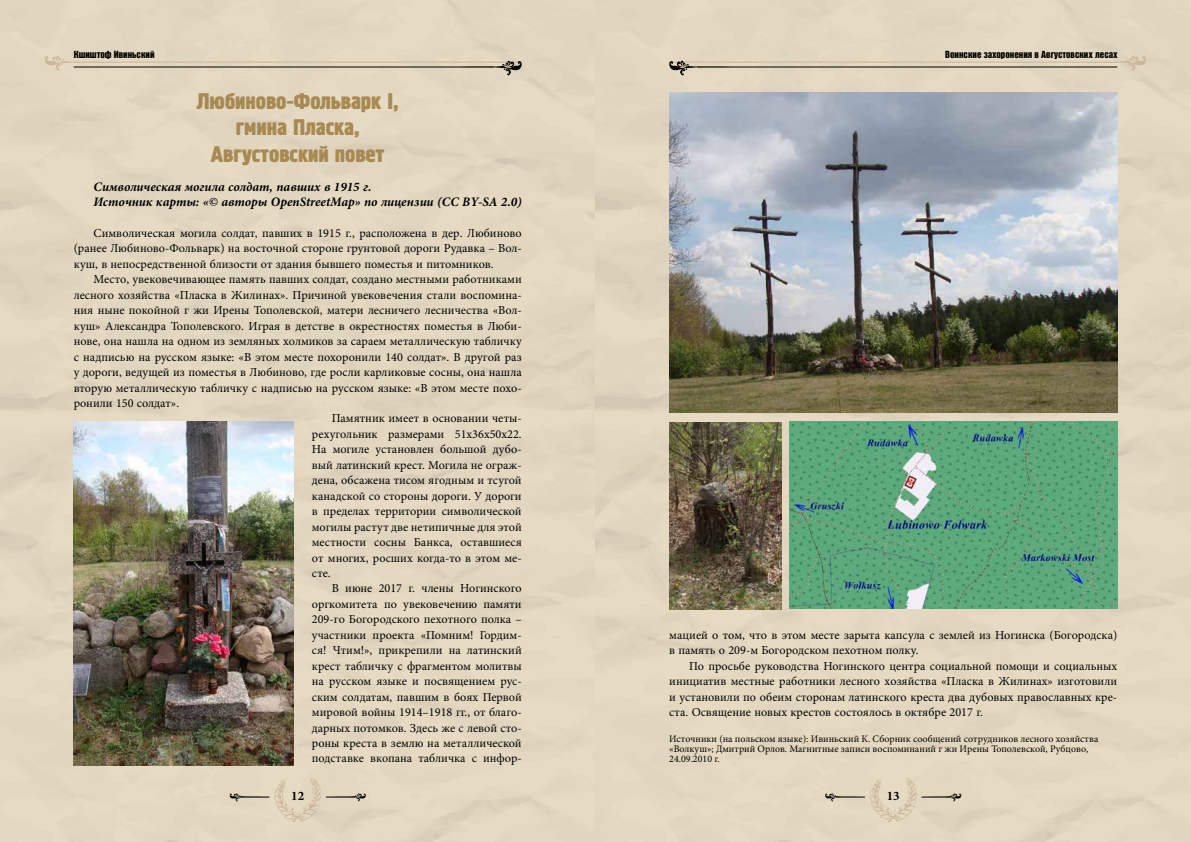
<style>
.page{position:relative;width:1191px;height:842px;background:#fff}
.page>*{position:absolute;margin:0;border:0;box-sizing:border-box;transform-origin:0 0}
.t1{font:22px/26.4px "Block A";color:#a88952;text-align:center}
.t2{font:italic 700 13px/15.5px "Minion Pro";color:#000}
.t3{font:700 13px "Minion Pro";color:#000}
.t4{font:12.2px/15.5px "Minion Pro";color:#000;text-align:justify}
.t5{font:10px/10px "Minion Pro";color:#000}
.t6{font:10px "Bastion Kontrast";color:#000}
</style>
<div class="page">
<div style="left:0;top:0;width:595px;height:842px;background:#e3d7c0"></div>
<div style="left:595px;top:0;width:596px;height:842px;background:#e3d7c0"></div>
<hr style="left:73px;top:62px;width:449px;height:1px;background:#cbb69c">
<svg style="left:44px;top:55px;width:64px;height:16px"></svg>
<hr style="left:669px;top:62px;width:449px;height:1px;background:#cbb69c">
<svg style="left:1083px;top:56px;width:63px;height:15px"></svg>
<hr style="left:74px;top:66px;width:420px;height:1px;background:#000">
<svg style="left:459px;top:60px;width:63px;height:16px"></svg>
<hr style="left:697px;top:66px;width:420px;height:1px;background:#000">
<svg style="left:669px;top:60px;width:63px;height:16px"></svg>
<svg style="left:229px;top:778px;width:137px;height:44px;background:#dcd0b9"></svg>
<svg style="left:825px;top:778px;width:136px;height:44px"></svg>
<img style="left:669px;top:92px;width:448px;height:320px">
<img style="left:74px;top:421px;width:219px;height:344px">
<img style="left:789px;top:421px;width:328px;height:187px">
<img style="left:669px;top:422px;width:112px;height:187px">
<p class="t6" style="left:74px;top:49px;width:82px">Кшиштоф Ивиньский</p>
<p class="t6" style="left:945px;top:49px;width:174px">Воинские захоронения в Августовских лесах</p>
<h1 class="t1" style="left:197px;top:89px;width:203px">Любиново-Фольварк I, гмина Пласка,<br>Августовский повет</h1>
<p class="t2" style="left:94px;top:178px;width:430px">Символическая могила солдат, павших в 1915 г.<br>Источник карты: «© авторы OpenStreetMap» по лицензии (CC BY-SA 2.0)</p>
<p class="t4" style="left:74px;top:225px;width:449px;text-indent:20px">Символическая могила солдат, павших в 1915 г., расположена в дер. Любиново (ранее Любиново-Фольварк) на восточной стороне грунтовой дороги Рудавка – Вол&shy;куш, в непосредственной близости от здания бывшего поместья и питомников.</p>
<p class="t4" style="left:74px;top:272px;width:449px;text-indent:20px">Место, увековечивающее память павших солдат, создано местными работниками лесного хозяйства «Пласка в Жилинах». Причиной увековечения стали воспомина&shy;ния ныне покойной г жи Ирены Тополевской, матери лесничего лесничества «Вол&shy;куш» Александра Тополевского. Играя в детстве в окрестностях поместья в Люби&shy;нове, она нашла на одном из земляных холмиков за сараем металлическую табличку с надписью на русском языке: «В этом месте похоронили 140 солдат». В другой раз у дороги, ведущей из поместья в Любиново, где росли карликовые сосны, она нашла вторую металлическую табличку с надписью на русском языке: «В этом месте похо&shy;ронили 150 солдат».</p>
<p class="t4" style="left:312px;top:411px;width:211px;text-indent:20px">Памятник имеет в основании четы&shy;рехугольник размерами 51х36х50х22.<br>На могиле установлен большой дубо&shy;вый латинский крест. Могила не ограж&shy;дена, обсажена тисом ягодным и тсугой канадской со стороны дороги. У дороги в пределах территории символической могилы растут две нетипичные для этой местности сосны Банкса, оставшиеся от многих, росших когда‑то в этом ме&shy;сте.</p>
<p class="t4" style="left:312px;top:581px;width:211px;text-indent:20px">В июне 2017 г. члены Ногинского оргкомитета по увековечению памяти 209‑го Богородского пехотного полка – участники проекта «Помним! Гордим&shy;ся! Чтим!», прикрепили на латинский крест табличку с фрагментом молитвы на русском языке и посвящением рус&shy;ским солдатам, павшим в боях Первой мировой войны 1914–1918 гг., от благо&shy;дарных потомков. Здесь же с левой сто&shy;роны креста в землю на металлической подставке вкопана табличка с инфор-</p>
<p class="t4" style="left:669px;top:627px;width:449px">мацией о том, что в этом месте зарыта капсула с землей из Ногинска (Богородска) в память о 209‑м Богородском пехотном полку.</p>
<p class="t4" style="left:669px;top:658px;width:449px;text-indent:20px">По просьбе руководства Ногинского центра социальной помощи и социальных инициатив местные работники лесного хозяйства «Пласка в Жилинах» изготовили и установили по обеим сторонам латинского креста два дубовых православных кре&shy;ста. Освящение новых крестов состоялось в октябре 2017 г.</p>
<p class="t5" style="left:669px;top:733px;width:431px">Источники (на польском языке): Ивиньский К. Сборник сообщений сотрудников лесного хозяйства «Волкуш»; Дмитрий Орлов. Магнитные записи воспоминаний г жи Ирены Тополевской, Рубцово,<br>24.09.2010 г.</p>
<p class="t3" style="left:291px;top:787px;width:14px">12</p>
<p class="t3" style="left:886px;top:787px;width:14px">13</p>
</div>
